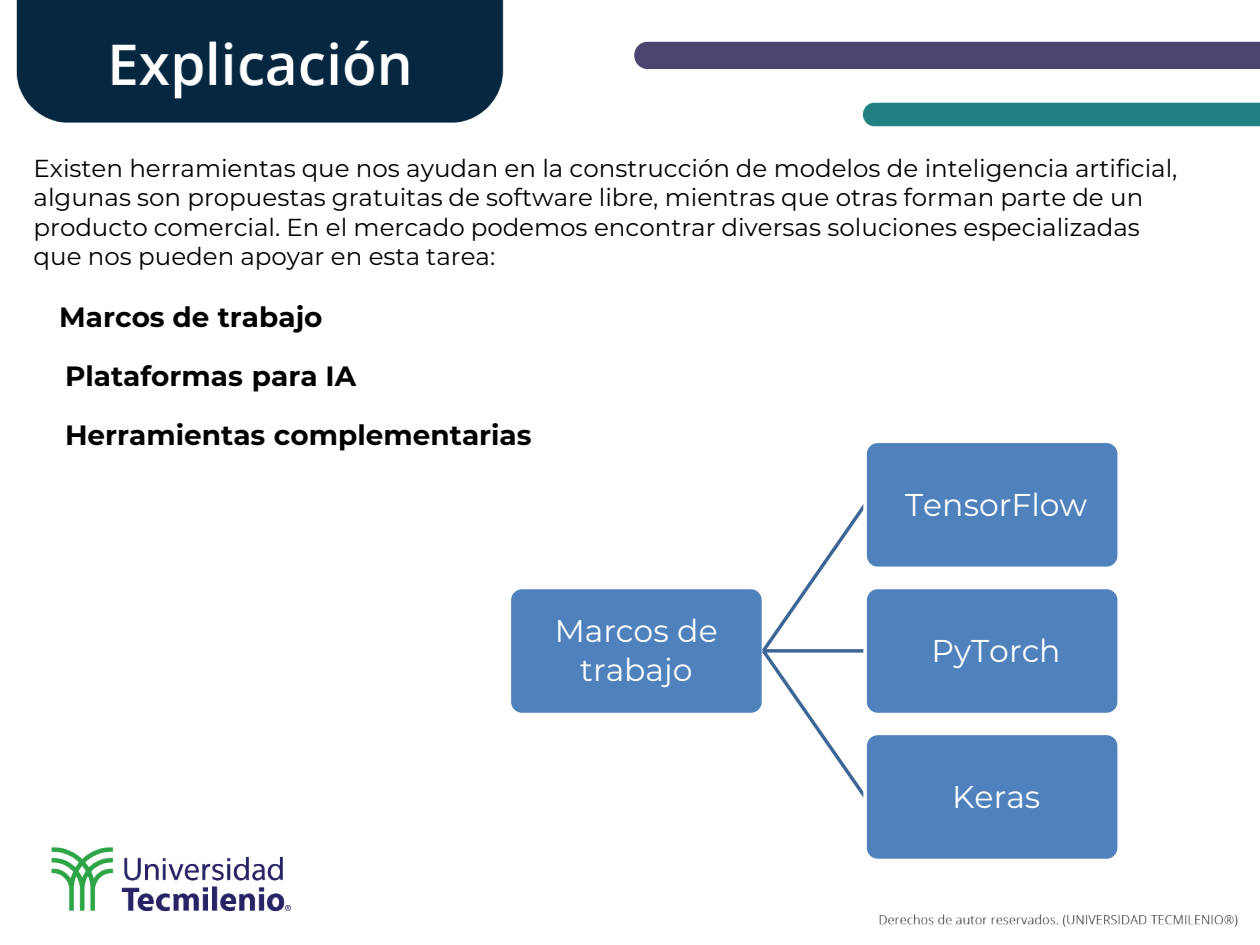
<style>
.page{position:relative;width:1260px;height:945px;background:#fff}
.page>*{position:absolute;margin:0;border:0;box-sizing:border-box;transform-origin:0 0}
.t1{font:31.5px/39px "Montserrat";color:#fff;text-align:center}
.t2{font:700 28px "Montserrat";color:#000}
.t3{font:24.5px/29.4px "Montserrat";color:#000}
</style>
<div class="page">
<img style="left:16px;top:0;width:1244px;height:927px">
<div style="left:508px;top:586px;width:257px;height:130px;background:#4f81bd;border:4px solid #fff;border-radius:13px"></div>
<div style="left:863px;top:440px;width:258px;height:130px;background:#4f81bd;border:4px solid #fff;border-radius:13px"></div>
<div style="left:863px;top:586px;width:258px;height:130px;background:#4f81bd;border:4px solid #fff;border-radius:13px"></div>
<svg style="left:758px;top:500px;width:112px;height:302px"></svg>
<div style="left:863px;top:732px;width:258px;height:130px;background:#4f81bd;border:4px solid #fff;border-radius:13px"></div>
<p class="t3" style="left:34px;top:153px;width:1145px">Existen herramientas que nos ayudan en la construcción de modelos de inteligencia artificial, algunas son propuestas gratuitas de software libre, mientras que otras forman parte de un producto comercial. En el mercado podemos encontrar diversas soluciones especializadas que nos pueden apoyar en esta tarea:</p>
<p class="t2" style="left:59px;top:297px;width:265px">Marcos de trabajo</p>
<p class="t2" style="left:65px;top:356px;width:293px">Plataformas para IA</p>
<p class="t2" style="left:65px;top:415px;width:468px">Herramientas complementarias</p>
<p class="t1" style="left:555px;top:611px;width:164px">Marcos de trabajo</p>
<p class="t1" style="left:905px;top:484px;width:184px">TensorFlow</p>
<p class="t1" style="left:932px;top:630px;width:131px">PyTorch</p>
<p class="t1" style="left:952px;top:776px;width:90px">Keras</p>
</div>
